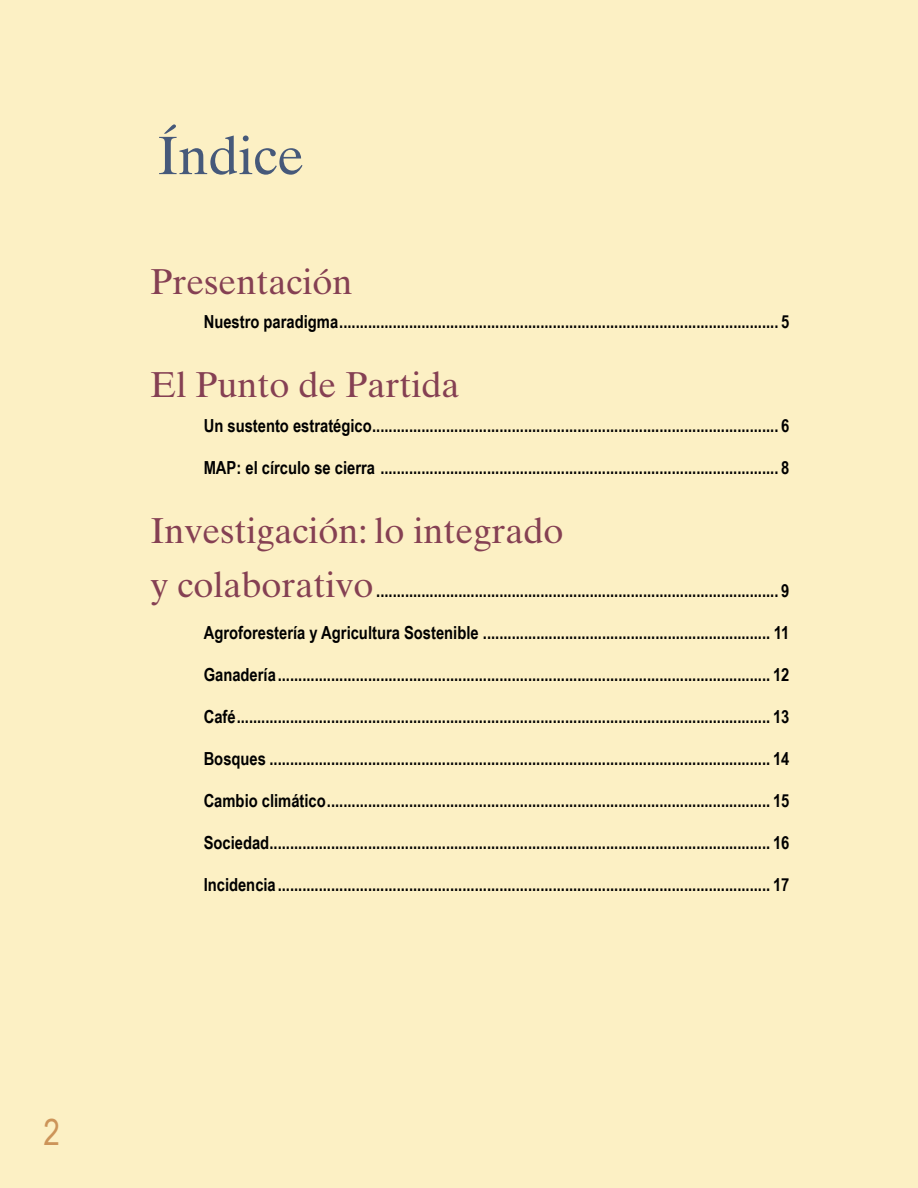
<style>
.page{position:relative;width:918px;height:1188px;background:#fcf0c4}
.page>*{position:absolute;margin:0;border:0;box-sizing:border-box;transform-origin:0 0}
.t1{font:54px "Times Ten";color:#46597a}
.t2{font:36px "Times Ten";color:#854053}
.t3{font:36px "Arial Narrow";color:#cc9459}
.t4{font:700 18px "Arial Narrow";color:#000}
.s1{font-family:"Times Ten";font-weight:400;font-size:36px;color:#854053}
</style>
<div class="page">
<h2 class="t3" style="left:44px;top:1106px;width:18px">2</h2>
<h1 class="t1" style="left:157px;top:124px;width:149px">Índice</h1>
<h2 class="t2" style="left:151px;top:260px;width:204px">Presentación</h2>
<p class="t4" style="left:204px;top:308px;width:587px">Nuestro paradigma........................................................................................................... 5</p>
<h2 class="t2" style="left:151px;top:364px;width:311px">El Punto de Partida</h2>
<p class="t4" style="left:204px;top:412px;width:587px">Un sustento estratégico................................................................................................... 6</p>
<p class="t4" style="left:204px;top:454px;width:587px">MAP: el círculo se cierra ................................................................................................. 8</p>
<h2 class="t2" style="left:151px;top:509px;width:415px">Investigación: lo integrado</h2>
<p class="t4" style="left:151px;top:577px;width:640px"><span class="s1">y colaborativo</span>.................................................................................................. 9</p>
<p class="t4" style="left:204px;top:619px;width:587px">Agroforestería y Agricultura Sostenible ...................................................................... 11</p>
<p class="t4" style="left:204px;top:661px;width:587px">Ganadería........................................................................................................................ 12</p>
<p class="t4" style="left:204px;top:703px;width:587px">Café.................................................................................................................................. 13</p>
<p class="t4" style="left:204px;top:745px;width:587px">Bosques .......................................................................................................................... 14</p>
<p class="t4" style="left:204px;top:787px;width:587px">Cambio climático............................................................................................................ 15</p>
<p class="t4" style="left:204px;top:829px;width:587px">Sociedad.......................................................................................................................... 16</p>
<p class="t4" style="left:204px;top:871px;width:587px">Incidencia........................................................................................................................ 17</p>
</div>
